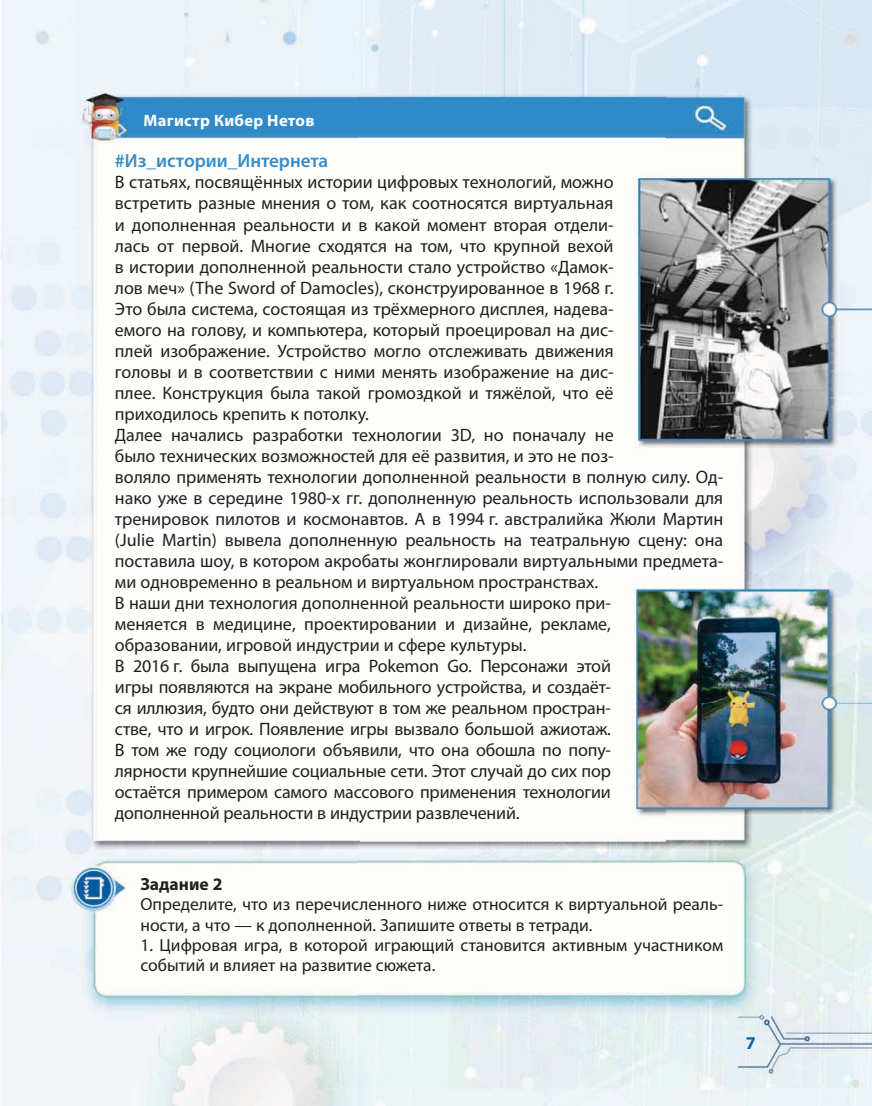
<style>
.page{position:relative;width:872px;height:1106px;background:#fff}
.page>*{position:absolute;margin:0;border:0;box-sizing:border-box;transform-origin:0 0}
.t1{font:600 19.05px "Myriad Pro";color:#348dcc}
.t2{font:18px/21px "Myriad Pro";color:#231f20}
.t3{font:700 18px "Myriad Pro";color:#0e5fa3}
.t4{font:17.55px/20.2px "Myriad Pro";color:#231f20}
.t5{font:700 17.55px "Myriad Pro";color:#231f20}
.t6{font:700 16.5px "Myriad Pro";letter-spacing:.02em;color:#fff}
</style>
<div class="page">
<img style="left:0;top:0;width:667px;height:1105px">
<img style="left:667px;top:0;width:205px;height:178px">
<img style="left:667px;top:809px;width:205px;height:296px">
<img style="left:476px;top:470px;width:160px;height:16px">
<img style="left:116px;top:491px;width:520px;height:16px">
<img style="left:115px;top:512px;width:521px;height:16px">
<img style="left:116px;top:533px;width:520px;height:16px">
<img style="left:116px;top:553px;width:520px;height:17px">
<img style="left:636px;top:178px;width:236px;height:631px">
<p class="t6" style="left:144px;top:110px;width:172px">Магистр Кибер Нетов</p>
<p class="t1" style="left:115px;top:150px;width:215px">#Из_истории_Интернета</p>
<p class="t2" style="left:115px;top:173px;width:610px">В статьях, посвящённых истории цифровых технологий, можно<br>встретить разные мнения о том, как соотносятся виртуальная<br>и дополненная реальности и в какой момент вторая отдели-<br>лась от первой. Многие сходятся на том, что крупной вехой<br>в истории дополненной реальности стало устройство «Дамок-<br>лов меч» (The Sword of Damocles), сконструированное в 1968 г.<br>Это была система, состоящая из трёхмерного дисплея, надева-<br>емого на голову, и компьютера, который проецировал на дис-<br>плей изображение. Устройство могло отслеживать движения<br>головы и в соответствии с ними менять изображение на дис-<br>плее. Конструкция была такой громоздкой и тяжёлой, что её<br>приходилось крепить к потолку.<br>Далее начались разработки технологии 3D, но поначалу не<br>было технических возможностей для её развития, и это не поз-<br>воляло применять технологии дополненной реальности в полную силу. Од&shy;нако уже в середине 1980-х гг. дополненную реальность использовали для тренировок пилотов и космонавтов. А в 1994 г. австралийка Жюли Мартин (Julie Martin) вывела дополненную реальность на театральную сцену: она поставила шоу, в котором акробаты жонглировали виртуальными предмета&shy;ми одновременно в реальном и виртуальном пространствах.<br>В наши дни технология дополненной реальности широко при-<br>меняется в медицине, проектировании и дизайне, рекламе,<br>образовании, игровой индустрии и сфере культуры.<br>В 2016 г. была выпущена игра Pokemon Go. Персонажи этой<br>игры появляются на экране мобильного устройства, и создаёт-<br>ся иллюзия, будто они действуют в том же реальном простран-<br>стве, что и игрок. Появление игры вызвало большой ажиотаж.<br>В том же году социологи объявили, что она обошла по попу-<br>лярности крупнейшие социальные сети. Этот случай до сих пор<br>остаётся примером самого массового применения технологии<br>дополненной реальности в индустрии развлечений.</p>
<p class="t5" style="left:140px;top:873px;width:84px">Задание 2</p>
<p class="t4" style="left:140px;top:895px;width:584px">Определите, что из перечисленного ниже относится к виртуальной реаль&shy;ности, а что — к дополненной. Запишите ответы в тетради.</p>
<p class="t4" style="left:140px;top:936px;width:584px">1. Цифровая игра, в которой играющий становится активным участником событий и влияет на развитие сюжета.</p>
<p class="t3" style="left:746px;top:1032px;width:11px">7</p>
</div>
